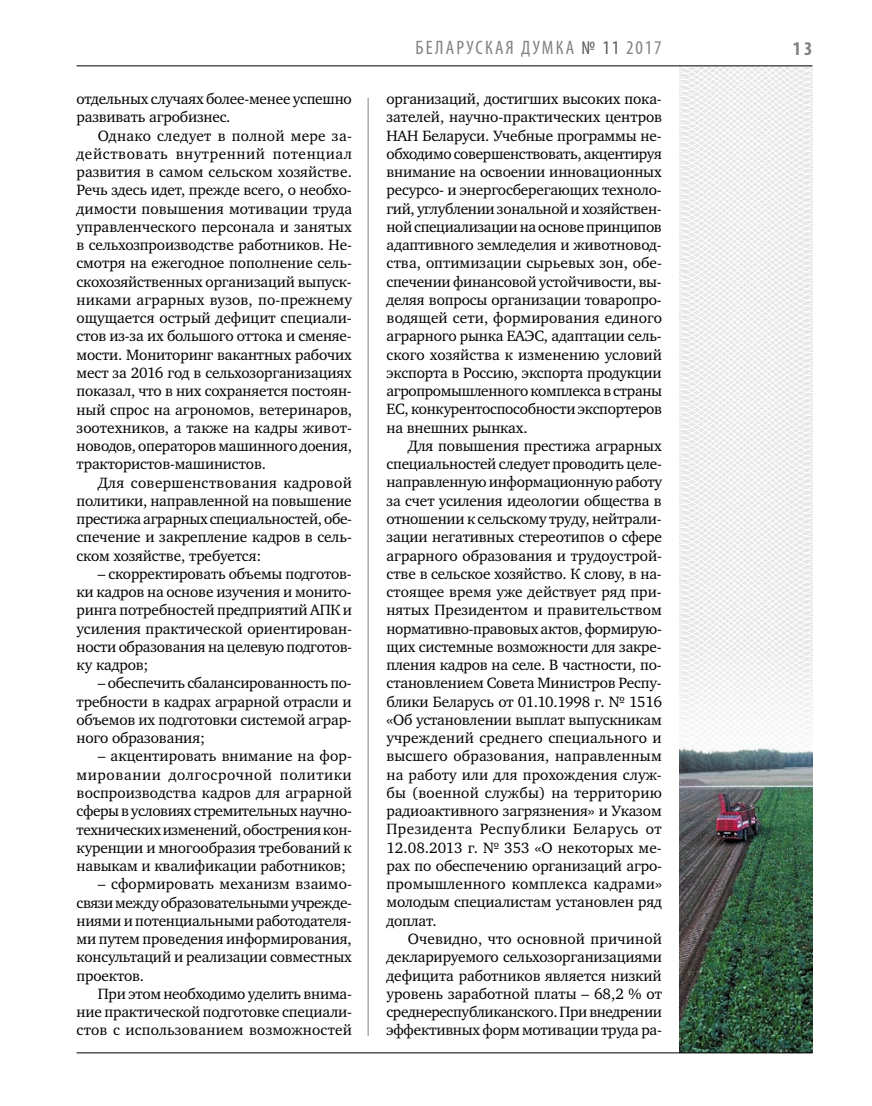
<style>
.page{position:relative;width:872px;height:1106px;background:#fff}
.page>*{position:absolute;margin:0;border:0;box-sizing:border-box;transform-origin:0 0}
.t1{font:condensed 19.5px "Myriad Pro";letter-spacing:.11em;color:#808285}
.t2{font:700 condensed 19.5px "Myriad Pro";color:#808285}
.t3{font:15.3px/18.3px "Charter C";letter-spacing:-.01em;color:#000;text-align:justify}
.s1{color:#58595b}
</style>
<div class="page">
<hr style="left:368px;top:98px;width:1px;height:938px;background:#808285">
<svg style="left:621px;top:65px;width:192px;height:989px"></svg>
<hr style="left:77px;top:65px;width:735px;height:1px;background:#000">
<img style="left:679px;top:620px;width:133px;height:432px">
<hr style="left:77px;top:1052px;width:735px;height:1px;background:#000">
<p class="t3" style="left:77px;top:90px;width:277px">отдельных случаях более-менее успешно развивать агробизнес.</p>
<p class="t3" style="left:77px;top:126px;width:277px;text-indent:21px">Однако следует в полной мере за&shy;действовать внутренний потенциал развития в самом сельском хозяйстве.<br>Речь здесь идет, прежде всего, о необхо&shy;димости повышения мотивации труда управленческого персонала и занятых в сельхозпроизводстве работников. Не&shy;смотря на ежегодное пополнение сель&shy;скохозяйственных организаций выпуск&shy;никами аграрных вузов, по-прежнему ощущается острый дефицит специали&shy;стов из-за их большого оттока и сменяе&shy;мости. Мониторинг вакантных рабочих мест за 2016 год в сельхозорганизациях показал, что в них сохраняется постоян&shy;ный спрос на агрономов, ветеринаров, зоотехников, а также на кадры живот&shy;новодов, операторов машинного доения, трактористов-машинистов.</p>
<p class="t3" style="left:77px;top:473px;width:277px;text-indent:21px">Для совершенствования кадровой политики, направленной на повышение престижа аграрных специальностей, обе&shy;спечение и закрепление кадров в сель&shy;ском хозяйстве, требуется:</p>
<p class="t3" style="left:77px;top:564px;width:277px;text-indent:21px">– скорректировать объемы подготов&shy;ки кадров на основе изучения и монито&shy;ринга потребностей предприятий АПК и усиления практической ориентирован&shy;ности образования на целевую подготов&shy;ку кадров;</p>
<p class="t3" style="left:77px;top:674px;width:277px;text-indent:21px">– обеспечить сбалансированность по&shy;требности в кадрах аграрной отрасли и объемов их подготовки системой аграр&shy;ного образования;</p>
<p class="t3" style="left:77px;top:747px;width:277px;text-indent:21px">– акцентировать внимание на фор&shy;мировании долгосрочной политики воспроизводства кадров для аграрной сферы в условиях стремительных научно&shy;технических изменений, обострения кон&shy;куренции и многообразия требований к навыкам и квалификации работников;</p>
<p class="t3" style="left:77px;top:875px;width:277px;text-indent:21px">– сформировать механизм взаимо&shy;связи между образовательными учрежде&shy;ниями и потенциальными работодателя&shy;ми путем проведения информирования, консультаций и реализации совместных проектов.</p>
<p class="t3" style="left:77px;top:984px;width:277px;text-indent:21px">При этом необходимо уделить внима&shy;ние практической подготовке специали&shy;стов с использованием возможностей</p>
<p class="t1" style="left:415px;top:36px;width:248px">БЕЛ АРУСКАЯ ДУМКА <span class="s1">№ 11</span> 2017</p>
<p class="t2" style="left:793px;top:37px;width:21px">13</p>
<p class="t3" style="left:386px;top:90px;width:277px">организаций, достигших высоких пока&shy;зателей, научно-практических центров НАН Беларуси. Учебные программы не&shy;обходимо совершенствовать, акцентируя внимание на освоении инновационных ресурсо- и энергосберегающих техноло&shy;гий, углублении зональной и хозяйствен&shy;ной специализации на основе принципов адаптивного земледелия и животновод&shy;ства, оптимизации сырьевых зон, обе&shy;спечении финансовой устойчивости, вы&shy;деляя вопросы организации товаропро&shy;водящей сети, формирования единого аграрного рынка ЕАЭС, адаптации сель&shy;ского хозяйства к изменению условий экспорта в Россию, экспорта продукции агропромышленного комплекса в страны ЕС, конкурентоспособности экспортеров на внешних рынках.</p>
<p class="t3" style="left:386px;top:437px;width:277px;text-indent:21px">Для повышения престижа аграрных специальностей следует проводить целе&shy;направленную информационную работу за счет усиления идеологии общества в отношении к сельскому труду, нейтрали&shy;зации негативных стереотипов о сфере аграрного образования и трудоустрой&shy;стве в сельское хозяйство. К слову, в на&shy;стоящее время уже действует ряд при&shy;нятых Президентом и правительством нормативно-правовых актов, формирую&shy;щих системные возможности для закре&shy;пления кадров на селе. В частности, по&shy;становлением Совета Министров Респу&shy;блики Беларусь от 01.10.1998 г. № 1516 «Об установлении выплат выпускникам учреждений среднего специального и высшего образования, направленным на работу или для прохождения служ&shy;бы (военной службы) на территорию радиоактивного загрязнения» и Указом Президента Республики Беларусь от 12.08.2013 г. № 353 «О некоторых ме&shy;рах по обеспечению организаций агро&shy;промышленного комплекса кадрами» молодым специалистам установлен ряд доплат.</p>
<p class="t3" style="left:386px;top:929px;width:277px;text-indent:21px">Очевидно, что основной причиной декларируемого сельхозорганизациями дефицита работников является низкий уровень заработной платы – 68,2 % от среднереспубликанского. При внедрении эффективных форм мотивации труда ра-</p>
</div>
